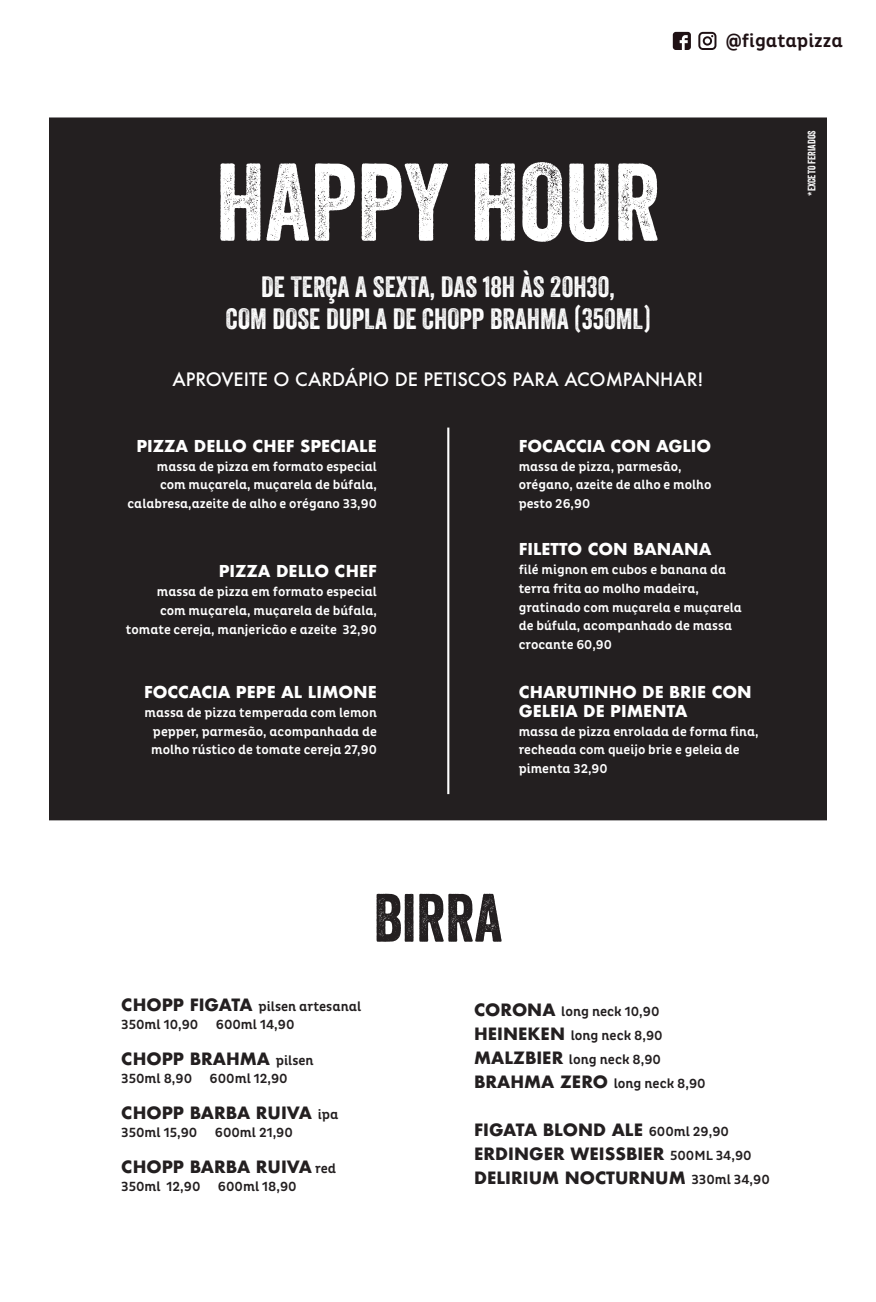
<style>
.page{position:relative;width:876px;height:1302px;background:#fff}
.page>*{position:absolute;margin:0;border:0;box-sizing:border-box;transform-origin:0 0}
.t1{font:106.5px "Veneer";color:#fff}
.t2{font:66px "Veneer";color:#231f20}
.t3{font:28.5px/31.5px "Veneer";color:#fff;text-align:center}
.t4{font:500 18.75px "Pluto Cond";color:#1f1114}
.t5{font:500 18px "Futura";color:#fff}
.t6{font:700 16.5px/24px "Futura";color:#231f20}
.t7{font:700 15.9px/18.9px "Futura";color:#fff}
.t8{font:500 13.5px/24px "Pluto Cond";color:#231f20}
.t9{font:500 13.05px/18.9px "Pluto Cond";color:#fff}
.t10{font:10.5px "Veneer";color:#fff}
.s1{font-family:"Futura";font-weight:700;font-size:16.5px}
.s2{font-family:"Pluto Cond";font-weight:500;font-size:13.5px}
</style>
<div class="page">
<svg style="left:673px;top:32px;width:18px;height:18px"></svg>
<svg style="left:698px;top:32px;width:18px;height:18px"></svg>
<div style="left:49px;top:117px;width:778px;height:703px;background:#231f20"></div>
<hr style="left:447px;top:427px;width:2px;height:367px;background:#fff">
<h3 class="t4" style="left:726px;top:29px;width:118px">@figatapizza</h3>
<h1 class="t1" style="left:216px;top:137px;width:446px">HAPPY HOUR</h1>
<h3 class="t3" style="left:226px;top:271px;width:426px">DE TERÇA A SEXTA, DAS 18H ÀS 20H30,<br>COM DOSE DUPLA DE CHOPP BRAHMA (350ML)</h3>
<h3 class="t5" style="left:172px;top:367px;width:533px">APROVEITE O CARDÁPIO DE PETISCOS PARA ACOMPANHAR!</h3>
<p class="t7" style="left:136px;top:436px;width:242px">PIZZA DELLO CHEF SPECIALE</p>
<p class="t9" style="left:128px;top:457px;width:251px;text-align:right">massa de pizza em formato especial<br>com muçarela, muçarela de búfala, calabresa,azeite de alho e orégano 33,90</p>
<p class="t7" style="left:519px;top:436px;width:194px">FOCACCIA CON AGLIO</p>
<p class="t9" style="left:519px;top:457px;width:194px">massa de pizza, parmesão, orégano, azeite de alho e molho pesto 26,90</p>
<p class="t10" style="left:805px;top:196px;width:67px;rotate:-90deg">*EXCETO FERIADOS</p>
<p class="t7" style="left:219px;top:561px;width:160px">PIZZA DELLO CHEF</p>
<p class="t9" style="left:126px;top:582px;width:253px;text-align:right">massa de pizza em formato especial<br>com muçarela, muçarela de búfala, tomate cereja, manjericão e azeite 32,90</p>
<p class="t7" style="left:144px;top:682px;width:234px">FOCCACIA PEPE AL LIMONE</p>
<p class="t9" style="left:151px;top:703px;width:227px;text-align:justify;text-indent:-7px">massa de pizza temperada com lemon pepper, parmesão, acompanhada de molho rústico de tomate cereja 27,90</p>
<p class="t7" style="left:519px;top:539px;width:194px">FILETTO CON BANANA</p>
<p class="t9" style="left:519px;top:560px;width:225px">filé mignon em cubos e banana da terra frita ao molho madeira, gratinado com muçarela e muçarela de búfula, acompanhado de massa crocante 60,90</p>
<p class="t7" style="left:519px;top:682px;width:235px">CHARUTINHO DE BRIE CON<br>GELEIA DE PIMENTA</p>
<p class="t9" style="left:519px;top:722px;width:241px">massa de pizza enrolada de forma fina, recheada com queijo brie e geleia de pimenta 32,90</p>
<h2 class="t2" style="left:374px;top:877px;width:130px">BIRRA</h2>
<p class="t8" style="left:121px;top:997px;width:242px;line-height:18px"><span class="s1">CHOPP FIGATA</span> pilsen artesanal<br>350ml 10,90</p>
<p class="t8" style="left:216px;top:1012px;width:80px">600ml 14,90</p>
<p class="t6" style="left:121px;top:1046px;width:194px">CHOPP BRAHMA <span class="s2">pilsen</span></p>
<p class="t8" style="left:121px;top:1066px;width:72px">350ml 8,90</p>
<p class="t8" style="left:210px;top:1066px;width:80px">600ml 12,90</p>
<p class="t6" style="left:121px;top:1100px;width:219px">CHOPP BARBA RUIVA <span class="s2">ipa</span></p>
<p class="t8" style="left:121px;top:1120px;width:78px">350ml 15,90</p>
<p class="t8" style="left:215px;top:1120px;width:80px">600ml 21,90</p>
<p class="t6" style="left:121px;top:1154px;width:216px">CHOPP BARBA RUIVA <span class="s2">red</span></p>
<p class="t8" style="left:121px;top:1174px;width:81px">350ml 12,90</p>
<p class="t8" style="left:218px;top:1174px;width:80px">600ml 18,90</p>
<p class="t8" style="left:474px;top:999px;width:233px"><span class="s1">CORONA</span> long neck 10,90<br><span class="s1">HEINEKEN</span> long neck 8,90<br><span class="s1">MALZBIER</span> long neck 8,90<br><span class="s1">BRAHMA ZERO</span> long neck 8,90</p>
<p class="t6" style="left:474px;top:1117px;width:297px">FIGATA BLOND ALE <span class="s2">600ml 29,90<br></span>ERDINGER WEISSBIER <span class="s2">500ML 34,90<br></span>DELIRIUM NOCTURNUM <span class="s2">330ml 34,90</span></p>
</div>
